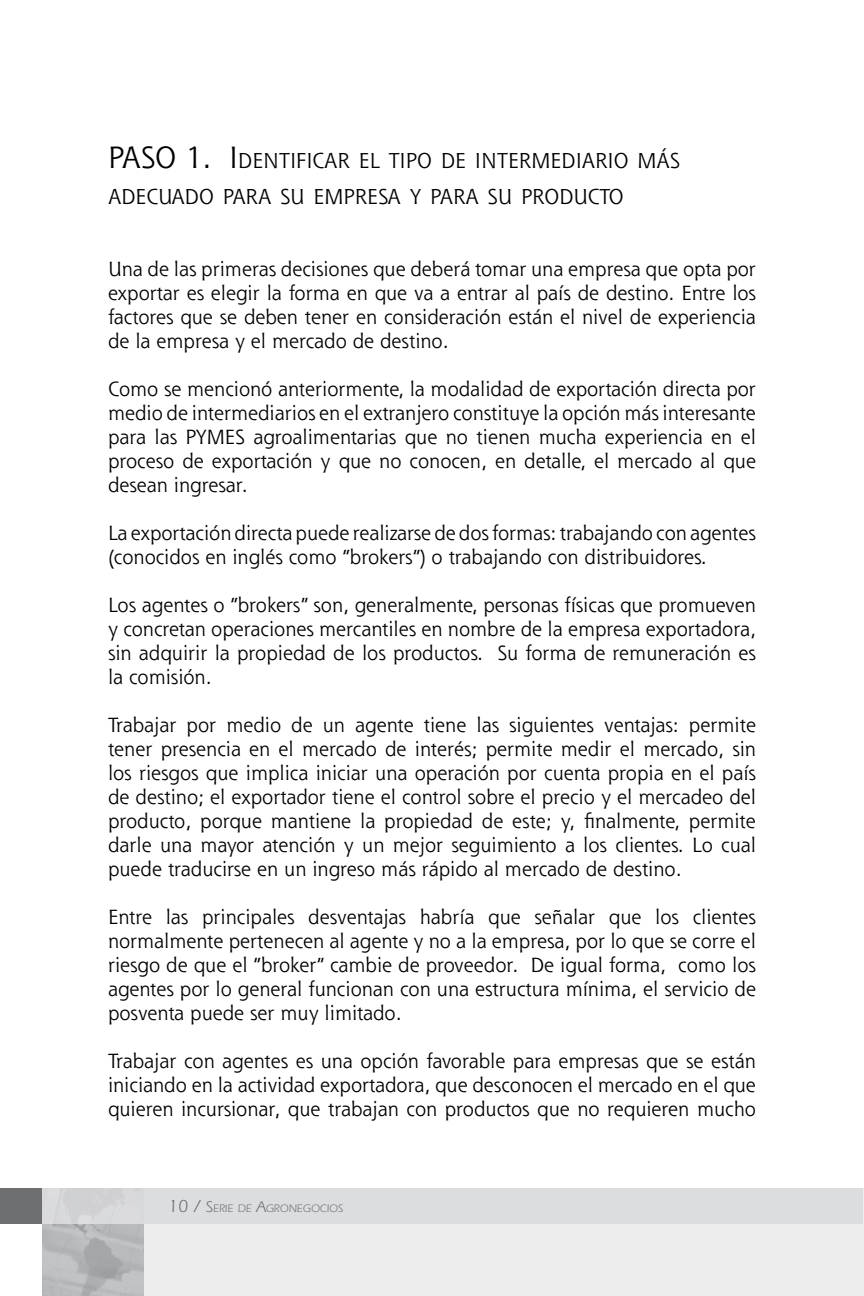
<style>
.page{position:relative;width:864px;height:1296px;background:#fff}
.page>*{position:absolute;margin:0;border:0;box-sizing:border-box;transform-origin:0 0}
.t1{font:21px/36px "Shannon";color:#000}
.t2{font:20px/24px "Shannon";color:#000;text-align:justify}
.t3{font:11.2px "Itc Eras";color:#6d6f71}
.s1{font-size:30px}
.s2{font-size:18px}
.s3{font-size:16px}
</style>
<div class="page">
<div style="left:42px;top:1189px;width:822px;height:107px;background:#ededee"></div>
<div style="left:1px;top:1189px;width:862px;height:35px;background:#dcddde"></div>
<div style="left:0;top:1189px;width:42px;height:35px;background:#6d6f71"></div>
<img style="left:42px;top:1224px;width:102px;height:72px">
<div style="left:42px;top:1189px;width:102px;height:35px;background:#d7d8da"></div>
<p class="t1" style="left:108px;top:142px;width:303px"><span class="s1">PASO 1. I</span>denti ficar el tipo</p>
<p class="t1" style="left:108px;top:142px;width:571px;text-indent:333px">de i ntermediario más adecuado para su empresa y para su producto</p>
<p class="t2" style="left:108px;top:257px;width:650px">Una de las primeras decisiones que deberá tomar una empresa que opta por exportar es elegir la forma en que va a entrar al país de destino. Entre los factores que se deben tener en consideración están el nivel de experiencia de la empresa y el mercado de destino.</p>
<p class="t2" style="left:108px;top:377px;width:650px">Como se mencionó anteriormente, la modalidad de exportación directa por medio de intermediarios en el extranjero constituye la opción más interesante para las PYMES agroalimentarias que no tienen mucha experiencia en el proceso de exportación y que no conocen, en detalle, el mercado al que desean ingresar.</p>
<p class="t2" style="left:108px;top:521px;width:650px">La exportación directa puede realizarse de dos formas: trabajando con agentes (conocidos en inglés como “brokers”) o trabajando con distribuidores.</p>
<p class="t2" style="left:108px;top:593px;width:649px">Los agentes o “brokers” son, generalmente, personas físicas que promueven y concretan operaciones mercantiles en nombre de la empresa exportadora, sin adquirir la propiedad de los productos. Su forma de remuneración es la comisión.</p>
<p class="t2" style="left:108px;top:713px;width:650px">Trabajar por medio de un agente tiene las siguientes ventajas: permite tener presencia en el mercado de interés; permite medir el mercado, sin los riesgos que implica iniciar una operación por cuenta propia en el país de destino; el exportador tiene el control sobre el precio y el mercadeo del producto, porque mantiene la propiedad de este; y, finalmente, permite darle una mayor atención y un mejor seguimiento a los clientes. Lo cual puede traducirse en un ingreso más rápido al mercado de destino.</p>
<p class="t2" style="left:108px;top:905px;width:650px">Entre las principales desventajas habría que señalar que los clientes normalmente pertenecen al agente y no a la empresa, por lo que se corre el riesgo de que el “broker” cambie de proveedor. De igual forma, como los agentes por lo general funcionan con una estructura mínima, el servicio de posventa puede ser muy limitado.</p>
<p class="t2" style="left:108px;top:1049px;width:649px">Trabajar con agentes es una opción favorable para empresas que se están iniciando en la actividad exportadora, que desconocen el mercado en el que quieren incursionar, que trabajan con productos que no requieren mucho</p>
<p class="t3" style="left:168px;top:1202px;width:176px"><span class="s2">10 /</span> <span class="s3">S</span>ERIE DE <span class="s3">A</span>GRONEGOCIOS</p>
</div>
